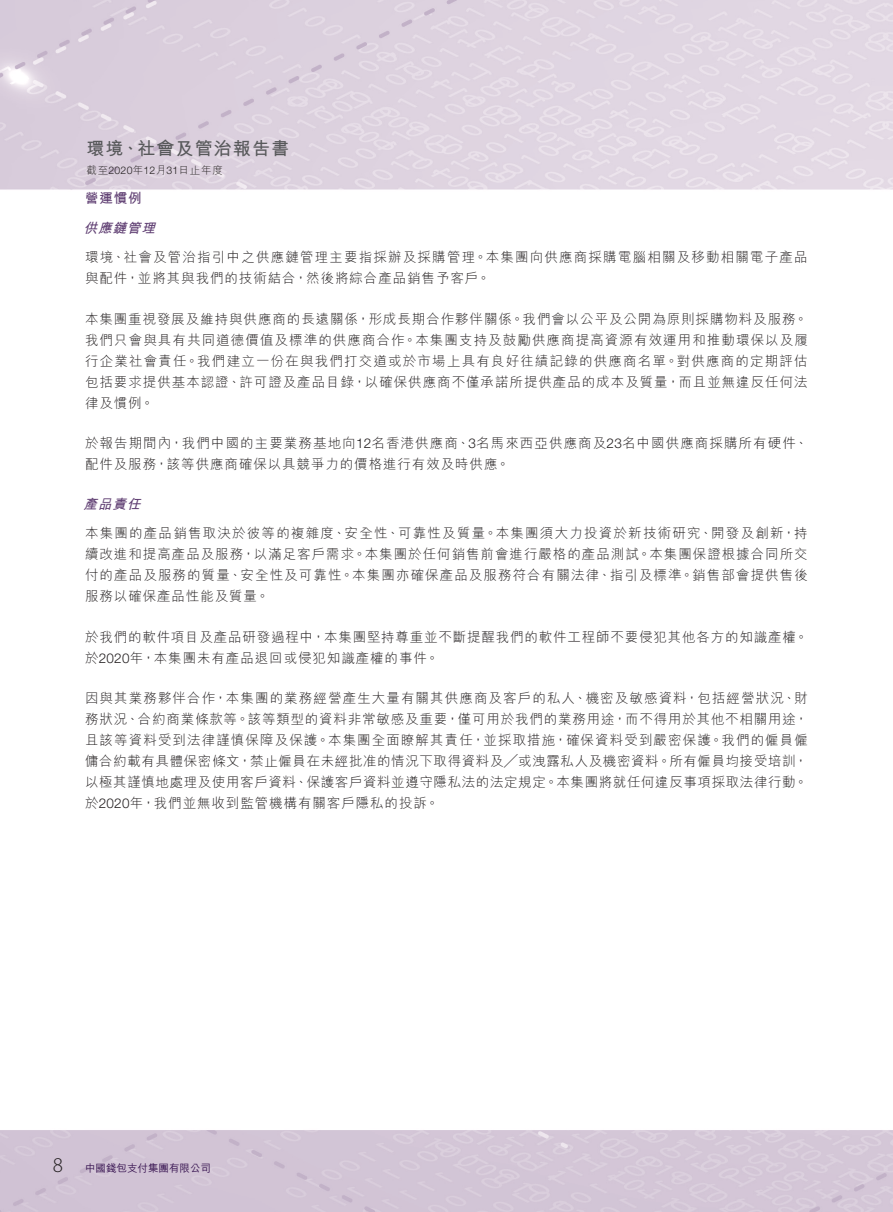
<style>
.page{position:relative;width:893px;height:1212px;background:#fff}
.page>*{position:absolute;margin:0;border:0;box-sizing:border-box;transform-origin:0 0}
.t1{font:700 18px "M Hei HK";letter-spacing:.06em;color:#57585a}
.t2{font:300 13.5px/21px "M Hei HK";letter-spacing:.07em;color:#231f20;text-align:justify}
.t3{font:300 13.5px/21px "M Hei HK";letter-spacing:.09em;color:#231f20}
.t4{font:italic 700 13.5px "M Hei HK";color:#5f3e72}
.t5{font:700 13.5px "M Hei HK";color:#5f3e72}
.t6{font:300 10.5px "M Hei HK";letter-spacing:.075em;color:#231f20}
.t7{font:500 10.5px "M Hei HK";color:#381451}
.s1{font-family:"Helvetica Neue LT Std"}
.s2{font-family:"Myriad Pro";font-weight:300;font-size:21px;color:#231f20}
</style>
<div class="page">
<img style="left:0;top:0;width:893px;height:1212px">
<h1 class="t1" style="left:86px;top:136px;width:204px">環境、社會及管治報告書</h1>
<p class="t6" style="left:86px;top:165px;width:138px">截至<span class="s1">2020</span>年<span class="s1">12</span>月<span class="s1">31</span>日止年度</p>
<p class="t5" style="left:85px;top:189px;width:58px">營運慣例</p>
<p class="t4" style="left:84px;top:218px;width:77px">供應鏈管理</p>
<p class="t3" style="left:85px;top:247px;width:724px">環境、社會及管治指引中之供應鏈管理主要指採辦及採購管理。本集團向供應商採購電腦相關及移動相關電子產品與配件，並將其與我們的技術結合，然後將綜合產品銷售予客戶。</p>
<p class="t2" style="left:85px;top:308px;width:724px">本集團重視發展及維持與供應商的長遠關係，形成長期合作夥伴關係。我們會以公平及公開為原則採購物料及服務。我們只會與具有共同道德價值及標準的供應商合作。本集團支持及鼓勵供應商提高資源有效運用和推動環保以及履行企業社會責任。我們建立一份在與我們打交道或於市場上具有良好往績記錄的供應商名單。對供應商的定期評估包括要求提供基本認證、許可證及產品目錄，以確保供應商不僅承諾所提供產品的成本及質量，而且並無違反任何法律及慣例。</p>
<p class="t2" style="left:85px;top:432px;width:724px">於報告期間內，我們中國的主要業務基地向<span class="s1">12</span>名香港供應商、<span class="s1">3</span>名馬來西亞供應商及<span class="s1">23</span>名中國供應商採購所有硬件、配件及服務，該等供應商確保以具競爭力的價格進行有效及時供應。</p>
<p class="t4" style="left:84px;top:494px;width:63px">產品責任</p>
<p class="t2" style="left:85px;top:523px;width:724px">本集團的產品銷售取決於彼等的複雜度、安全性、可靠性及質量。本集團須大力投資於新技術研究、開發及創新，持續改進和提高產品及服務，以滿足客戶需求。本集團於任何銷售前會進行嚴格的產品測試。本集團保證根據合同所交付的產品及服務的質量、安全性及可靠性。本集團亦確保產品及服務符合有關法律、指引及標準。銷售部會提供售後服務以確保產品性能及質量。</p>
<p class="t2" style="left:85px;top:626px;width:724px">於我們的軟件項目及產品研發過程中，本集團堅持尊重並不斷提醒我們的軟件工程師不要侵犯其他各方的知識產權。於<span class="s1">2020</span>年，本集團未有產品退回或侵犯知識產權的事件。</p>
<p class="t2" style="left:85px;top:687px;width:724px">因與其業務夥伴合作，本集團的業務經營產生大量有關其供應商及客戶的私人、機密及敏感資料，包括經營狀況、財務狀況、合約商業條款等。該等類型的資料非常敏感及重要，僅可用於我們的業務用途，而不得用於其他不相關用途，且該等資料受到法律謹慎保障及保護。本集團全面瞭解其責任，並採取措施，確保資料受到嚴密保護。我們的僱員僱傭合約載有具體保密條文，禁止僱員在未經批准的情況下取得資料及╱或洩露私人及機密資料。所有僱員均接受培訓，以極其謹慎地處理及使用客戶資料、保護客戶資料並遵守隱私法的法定規定。本集團將就任何違反事項採取法律行動。於<span class="s1">2020</span>年，我們並無收到監管機構有關客戶隱私的投訴。</p>
<p class="t7" style="left:53px;top:1160px;width:160px"><span class="s2">8</span> 中國錢包支付集團有限公司</p>
</div>
